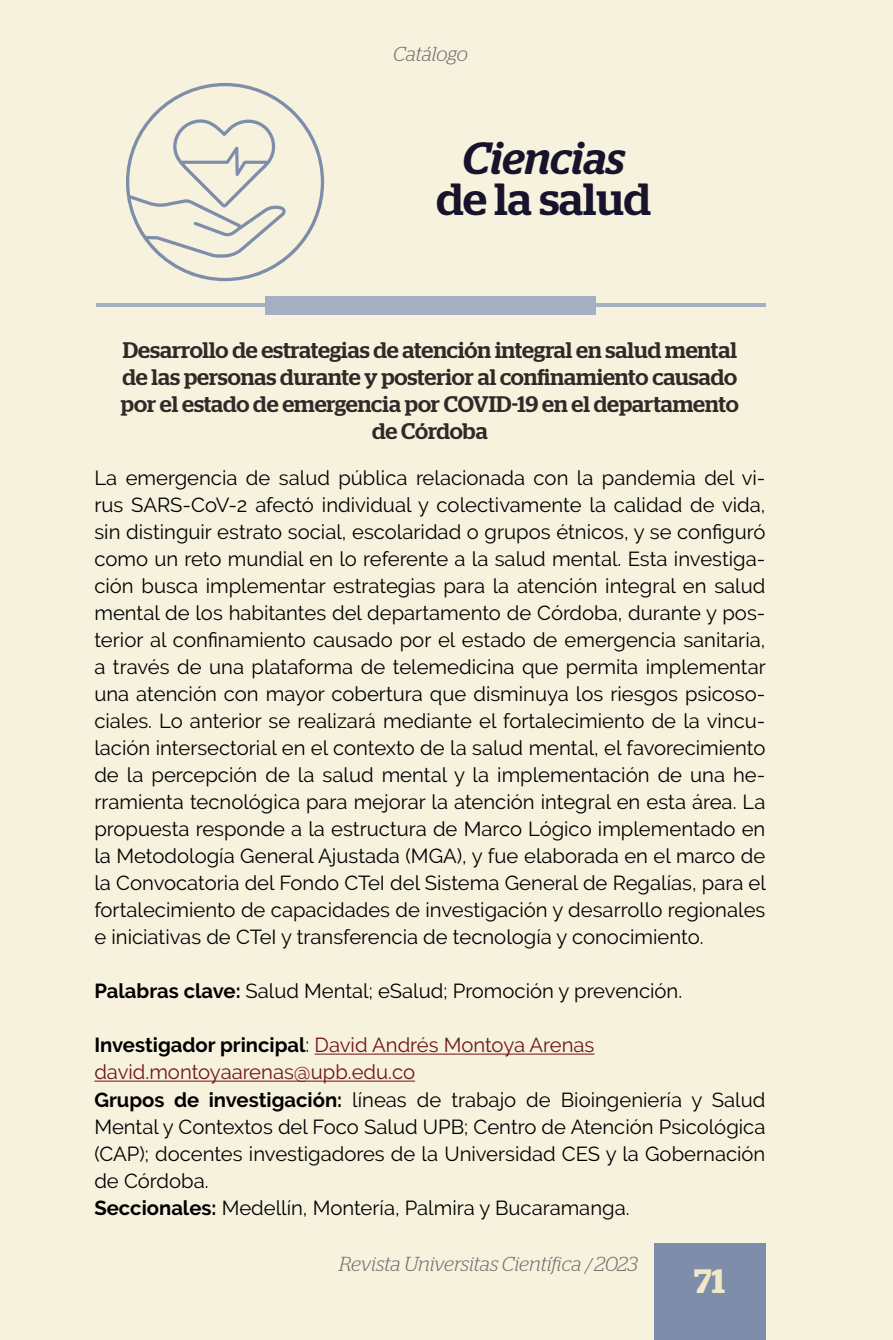
<style>
.page{position:relative;width:893px;height:1340px;background:#fff}
.page>*{position:absolute;margin:0;border:0;box-sizing:border-box;transform-origin:0 0}
.t1{font:500 45px "Stag";color:#18132d}
.t2{font:italic 500 45px "Stag";color:#18132d}
.t3{font:600 33.75px "Stag";color:#f0e9c6}
.t4{font:500 22.5px/27px "Stag";color:#2f2a27;text-align:center}
.t5{font:20.25px/27px "Raleway";color:#000;text-align:justify}
.t6{font:italic 300 20.25px "Stag";letter-spacing:-.005em;color:#706f6f}
.s1{font-weight:700}
.s2{color:#711418}
</style>
<div class="page">
<div style="left:0;top:0;width:893px;height:1339px;background:#f6f2dd"></div>
<div style="left:654px;top:1243px;width:111px;height:96px;background:#7e8da9"></div>
<hr style="left:96px;top:304px;width:669px;height:3px;background:#a5afc3">
<div style="left:265px;top:296px;width:331px;height:18px;background:#a5afc3"></div>
<svg style="left:126px;top:83px;width:198px;height:198px"></svg>
<hr style="left:315px;top:1053px;width:279px;height:1px;background:#711418">
<hr style="left:94px;top:1080px;width:321px;height:1px;background:#711418">
<p class="t6" style="left:393px;top:43px;width:76px">Catálogo</p>
<h1 class="t2" style="left:462px;top:132px;width:164px">Ciencias</h1>
<h1 class="t1" style="left:436px;top:172px;width:216px">de la salud</h1>
<p class="t4" style="left:121px;top:336px;width:619px">Desarrollo de estrategias de atención integral en salud mental de las personas durante y posterior al confinamiento causado por el estado de emergencia por COVID-19 en el departamento de Córdoba</p>
<p class="t5" style="left:94px;top:464px;width:673px">La emergencia de salud pública relacionada con la pandemia del vi&shy;rus SARS-CoV-2 afectó individual y colectivamente la calidad de vida, sin distinguir estrato social, escolaridad o grupos étnicos, y se configuró como un reto mundial en lo referente a la salud mental. Esta investiga&shy;ción busca implementar estrategias para la atención integral en salud mental de los habitantes del departamento de Córdoba, durante y pos&shy;terior al confinamiento causado por el estado de emergencia sanitaria, a través de una plataforma de telemedicina que permita implementar una atención con mayor cobertura que disminuya los riesgos psicoso&shy;ciales. Lo anterior se realizará mediante el fortalecimiento de la vincu&shy;lación intersectorial en el contexto de la salud mental, el favorecimiento de la percepción de la salud mental y la implementación de una he&shy;rramienta tecnológica para mejorar la atención integral en esta área. La propuesta responde a la estructura de Marco Lógico implementado en la Metodología General Ajustada (MGA), y fue elaborada en el marco de la Convocatoria del Fondo CTeI del Sistema General de Regalías, para el fortalecimiento de capacidades de investigación y desarrollo regionales e iniciativas de CTeI y transferencia de tecnología y conocimiento.</p>
<p class="t5" style="left:94px;top:977px;width:589px"><span class="s1">Palabras clave:</span> Salud Mental; eSalud; Promoción y prevención.</p>
<p class="t5" style="left:94px;top:1031px;width:672px;text-align:left"><span class="s1">Investigador principal</span>: <span class="s2">David Andrés Montoya Arenas david.montoyaarenas@upb.edu.co<br></span><span class="s1">Grupos de investigación:</span> líneas de trabajo de Bioingeniería y Salud Mental y Contextos del Foco Salud UPB; Centro de Atención Psicológica (CAP); docentes investigadores de la Universidad CES y la Gobernación de Córdoba.<br><span class="s1">Seccionales:</span> Medellín, Montería, Palmira y Bucaramanga.</p>
<p class="t6" style="left:339px;top:1252px;width:300px">Revista Universitas Científica / 2023</p>
<h2 class="t3" style="left:694px;top:1261px;width:33px">71</h2>
</div>
